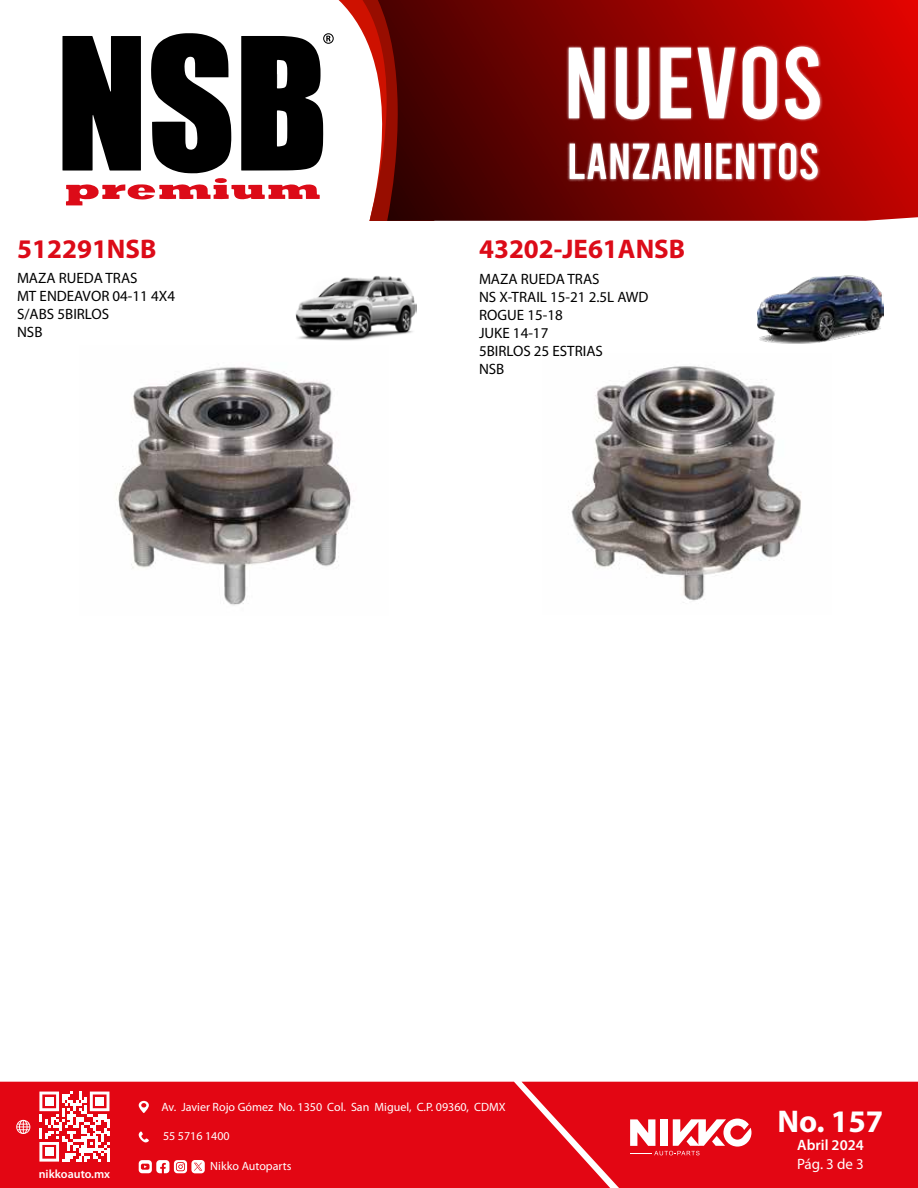
<style>
.page{position:relative;width:918px;height:1188px;background:#fff}
.page>*{position:absolute;margin:0;border:0;box-sizing:border-box;transform-origin:0 0}
.t1{font:101.1px "Bebas";color:#fff}
.t2{font:50.55px "Bebas";color:#fff}
.t3{font:700 31.5px "Myriad Pro";color:#fff}
.t4{font:700 27px "Myriad Pro";color:#dc0b18}
.t5{font:15px/18px "Myriad Pro";color:#000}
.t6{font:600 15px "Myriad Pro";color:#fff}
.t7{font:15px "Myriad Pro";color:#fff}
.t8{font:12px "Myriad Pro";color:#fff}
.t9{font:600 12px "Myriad Pro";color:#fff}
</style>
<div class="page">
<svg style="left:479px;top:0;width:439px;height:221px;background:#940300"></svg>
<div style="left:0;top:1082px;width:522px;height:106px;background:#e30613"></div>
<svg style="left:39px;top:1092px;width:70px;height:70px"></svg>
<div style="left:45px;top:1097px;width:8px;height:9px;background:#fff"></div>
<div style="left:95px;top:1097px;width:9px;height:9px;background:#fff"></div>
<div style="left:45px;top:1148px;width:8px;height:8px;background:#fff"></div>
<svg style="left:16px;top:1120px;width:14px;height:14px"></svg>
<svg style="left:139px;top:1101px;width:10px;height:12px"></svg>
<svg style="left:139px;top:1131px;width:10px;height:12px"></svg>
<svg style="left:139px;top:1160px;width:66px;height:13px"></svg>
<svg style="left:522px;top:1082px;width:396px;height:106px;background:#e41723"></svg>
<img style="left:559px;top:29px;width:268px;height:162px">
<svg style="left:62px;top:0;width:417px;height:221px"></svg>
<img style="left:296px;top:275px;width:120px;height:66px">
<img style="left:757px;top:275px;width:127px;height:69px">
<img style="left:571px;top:366px;width:230px;height:237px">
<img style="left:116px;top:367px;width:236px;height:239px">
<h3 class="t4" style="left:17px;top:231px;width:141px">512291NSB</h3>
<p class="t5" style="left:17px;top:269px;width:160px">MAZA RUEDA TRAS<br>MT ENDEAVOR 04-11 4X4<br>S/ABS 5BIRLOS<br>NSB</p>
<h1 class="t1" style="left:563px;top:32px;width:262px">NUEVOS</h1>
<h2 class="t2" style="left:567px;top:136px;width:254px">LANZAMIENTOS</h2>
<h3 class="t4" style="left:479px;top:232px;width:208px">43202-JE61ANSB</h3>
<p class="t5" style="left:479px;top:269px;width:171px">MAZA RUEDA TRAS<br>NS X-TRAIL 15-21 2.5L AWD<br>ROGUE 15-18<br>JUKE 14-17<br>5BIRLOS 25 ESTRIAS<br>NSB</p>
<p class="t9" style="left:39px;top:1167px;width:73px">nikkoauto.mx</p>
<p class="t8" style="left:161px;top:1099px;width:346px">Av. Javier Rojo Gómez No. 1350 Col. San Miguel, C.P. 09360, CDMX</p>
<p class="t8" style="left:163px;top:1129px;width:68px">55 5716 1400</p>
<p class="t8" style="left:210px;top:1159px;width:83px">Nikko Autoparts</p>
<h3 class="t3" style="left:778px;top:1101px;width:107px">No. 157</h3>
<p class="t6" style="left:797px;top:1135px;width:68px">Abril 2024</p>
<p class="t7" style="left:797px;top:1155px;width:68px">Pág. 3 de 3</p>
</div>
